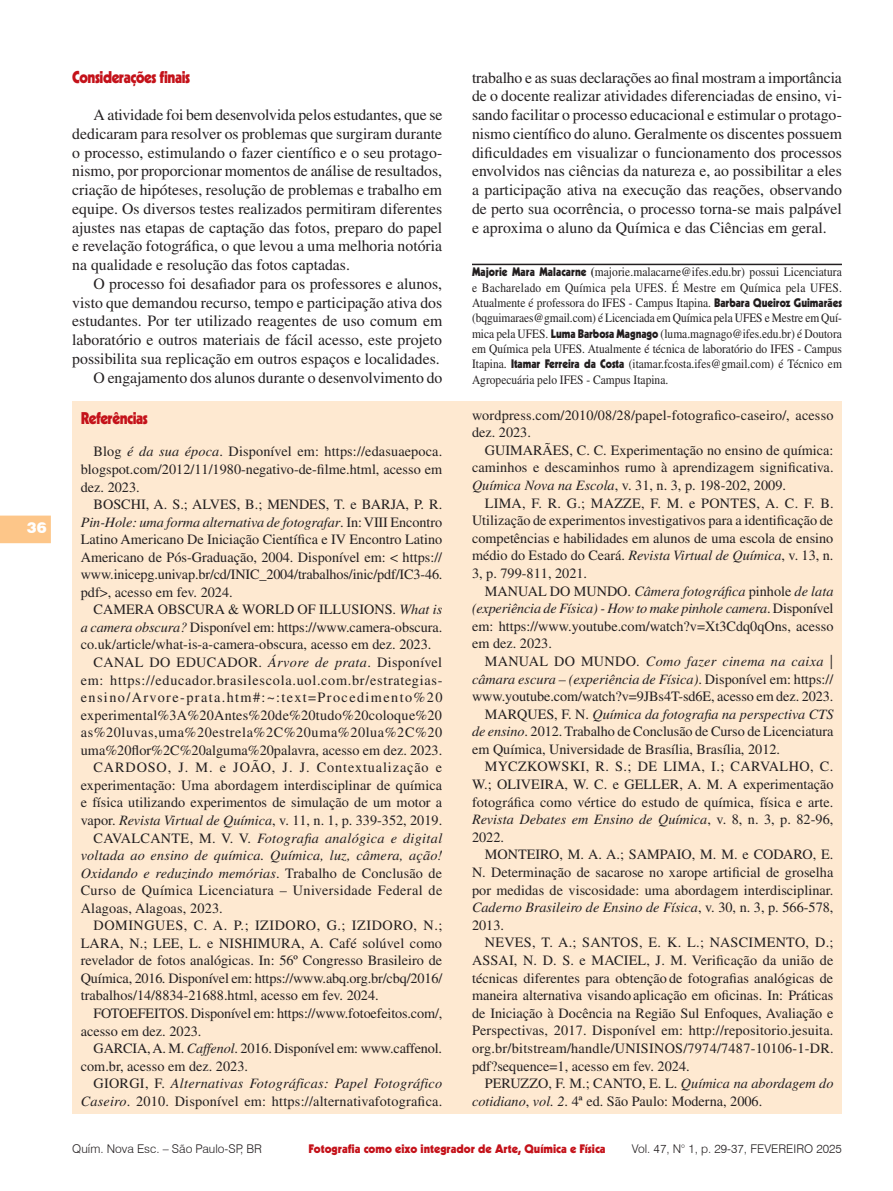
<style>
.page{position:relative;width:893px;height:1191px;background:#fff}
.page>*{position:absolute;margin:0;border:0;box-sizing:border-box;transform-origin:0 0}
.Seção{font:900 16.5px "Kabel LT Std";letter-spacing:-.03em;color:#c4121a;scale:.9 1}
.t1{font:15.75px/18.8px "Times LT Std";color:#231f20;text-align:justify}
.t2{font:900 15px "Swiss 721 BT";color:#fff}
.Bibliografia{font:14.25px/17.5px "Times LT Std";color:#231f20;text-align:justify}
.Credito_Autor{font:12.75px/15.3px "Times LT Std";color:#231f20;text-align:justify;scale:.9 1}
.t3{font:300 12px "Swiss 721 BT";color:#231f20}
.t4{font:900 12px "Kabel LT Std";color:#c4121a}
.s1{font-style:italic}
.s2{font-family:"Kabel LT Std";font-weight:900;font-size:12px}
.s3{font-weight:700}
</style>
<div class="page">
<svg style="left:0;top:515px;width:51px;height:28px"></svg>
<hr style="left:472px;top:264px;width:370px;height:1px;background:#231f20">
<div style="left:72px;top:401px;width:770px;height:713px;background:#fee9d1"></div>
<p class="t2" style="left:27px;top:518px;width:21px">36</p>
<p class="Seção" style="left:72px;top:66px;width:132px">Considerações finais</p>
<p class="t1" style="left:72px;top:105px;width:372px;text-indent:21px">A atividade foi bem desenvolvida pelos estudantes, que se dedicaram para resolver os problemas que surgiram durante o processo, estimulando o fazer científico e o seu protago&shy;nismo, por proporcionar momentos de análise de resultados, criação de hipóteses, resolução de problemas e trabalho em equipe. Os diversos testes realizados permitiram diferentes ajustes nas etapas de captação das fotos, preparo do papel e revelação fotográfica, o que levou a uma melhoria notória na qualidade e resolução das fotos captadas.</p>
<p class="t1" style="left:72px;top:274px;width:371px;text-indent:21px">O processo foi desafiador para os professores e alunos, visto que demandou recurso, tempo e participação ativa dos estudantes. Por ter utilizado reagentes de uso comum em laboratório e outros materiais de fácil acesso, este projeto possibilita sua replicação em outros espaços e localidades.</p>
<p class="t1" style="left:94px;top:368px;width:350px">O engajamento dos alunos durante o desenvolvimento do</p>
<p class="Seção" style="left:81px;top:407px;width:76px">Referências</p>
<p class="Bibliografia" style="left:81px;top:443px;width:363px;text-indent:13px">Blog <span class="s1">é da sua época</span>. Disponível em: https://edasuaepoca. blogspot.com/2012/11/1980-negativo-de-filme.html, acesso em dez. 2023.</p>
<p class="Bibliografia" style="left:81px;top:495px;width:363px;text-indent:13px">BOSCHI, A. S.; ALVES, B.; MENDES, T. e BARJA, P. R.<br><span class="s1">Pin-Hole: uma forma alternativa de fotografar</span>. In: VIII Encontro Latino Americano De Iniciação Científica e IV Encontro Latino Americano de Pós-Graduação, 2004. Disponível em: &lt; https:// www.inicepg.univap.br/cd/INIC_2004/trabalhos/inic/pdf/IC3-46. pdf&gt;, acesso em fev. 2024.</p>
<p class="Bibliografia" style="left:81px;top:601px;width:363px;text-indent:13px">CAMERA OBSCURA &amp; WORLD OF ILLUSIONS. <span class="s1">What is a camera obscura?</span> Disponível em: https://www.camera-obscura. co.uk/article/what-is-a-camera-obscura, acesso em dez. 2023.</p>
<p class="Bibliografia" style="left:81px;top:653px;width:363px;text-indent:13px">CANAL DO EDUCADOR. <span class="s1">Árvore de prata</span>. Disponível em: https://educador.brasilescola.uol.com.br/estrategias&shy;ensino/Arvore-prata.htm#:~:text=Procedimento%20 experimental%3A%20Antes%20de%20tudo%20coloque%20 as%20luvas,uma%20estrela%2C%20uma%20lua%2C%20 uma%20flor%2C%20alguma%20palavra, acesso em dez. 2023.</p>
<p class="Bibliografia" style="left:81px;top:758px;width:363px;text-indent:13px">CARDOSO, J. M. e JOÃO, J. J. Contextualização e experimentação: Uma abordagem interdisciplinar de química e física utilizando experimentos de simulação de um motor a vapor. <span class="s1">Revista Virtual de Química</span>, v. 11, n. 1, p. 339-352, 2019.</p>
<p class="Bibliografia" style="left:81px;top:829px;width:363px;text-indent:13px">CAVALCANTE, M. V. V. <span class="s1">Fotografia analógica e digital voltada ao ensino de química. Química, luz, câmera, ação!<br>Oxidando e reduzindo memórias</span>. Trabalho de Conclusão de Curso de Química Licenciatura – Universidade Federal de Alagoas, Alagoas, 2023.</p>
<p class="Bibliografia" style="left:81px;top:916px;width:363px;text-indent:13px">DOMINGUES, C. A. P.; IZIDORO, G.; IZIDORO, N.; LARA, N.; LEE, L. e NISHIMURA, A. Café solúvel como revelador de fotos analógicas. In: 56º Congresso Brasileiro de Química, 2016<span class="s1">.</span> Disponível em: https://www.abq.org.br/cbq/2016/ trabalhos/14/8834-21688.html, acesso em fev. 2024.</p>
<p class="Bibliografia" style="left:81px;top:1004px;width:363px;text-indent:13px">FOTOEFEITOS. Disponível em: https://www.fotoefeitos.com/, acesso em dez. 2023.</p>
<p class="Bibliografia" style="left:81px;top:1039px;width:363px;text-indent:13px">GARCIA, A. M. <span class="s1">Caffenol</span>. 2016. Disponível em: www.caffenol. com.br, acesso em dez. 2023.</p>
<p class="Bibliografia" style="left:81px;top:1074px;width:363px;text-align:right">GIORGI, F. <span class="s1">Alternativas Fotográficas: Papel Fotográfico<br>Caseiro</span>. 2010. Disponível em: https://alternativafotografica.</p>
<p class="t1" style="left:472px;top:68px;width:372px">trabalho e as suas declarações ao final mostram a importância de o docente realizar atividades diferenciadas de ensino, vi&shy;sando facilitar o processo educacional e estimular o protago&shy;nismo científico do aluno. Geralmente os discentes possuem dificuldades em visualizar o funcionamento dos processos envolvidos nas ciências da natureza e, ao possibilitar a eles a participação ativa na execução das reações, observando de perto sua ocorrência, o processo torna-se mais palpável e aproxima o aluno da Química e das Ciências em geral.</p>
<p class="Credito_Autor" style="left:472px;top:264px;width:413px"><span class="s2">Majorie Mara Malacarne</span> <span class="s3">(</span>majorie.malacarne@ifes.edu.br) possui Licenciatura e Bacharelado em Química pela UFES. É Mestre em Química pela UFES.<br>Atualmente é professora do IFES - Campus Itapina. <span class="s2">Barbara Queiroz Guimarães </span>(bqguimaraes@gmail.com) é Licenciada em Química pela UFES e Mestre em Quí&shy;mica pela UFES. <span class="s2">Luma Barbosa Magnago</span> (luma.magnago@ifes.edu.br) é Doutora em Química pela UFES. Atualmente é técnica de laboratório do IFES - Campus Itapina. <span class="s2">Itamar Ferreira da Costa</span> (itamar.fcosta.ifes@gmail.com) é Técnico em Agropecuária pelo IFES - Campus Itapina.</p>
<p class="Bibliografia" style="left:472px;top:406px;width:363px">wordpress.com/2010/08/28/papel-fotografico-caseiro/, acesso dez. 2023.</p>
<p class="Bibliografia" style="left:472px;top:441px;width:363px;text-indent:13px">GUIMARÃES, C. C. Experimentação no ensino de química: caminhos e descaminhos rumo à aprendizagem significativa.<br><span class="s1">Química Nova na Escola</span>, v. 31, n. 3, p. 198-202, 2009.</p>
<p class="Bibliografia" style="left:472px;top:494px;width:363px;text-indent:13px">LIMA, F. R. G.; MAZZE, F. M. e PONTES, A. C. F. B.<br>Utilização de experimentos investigativos para a identificação de competências e habilidades em alunos de uma escola de ensino médio do Estado do Ceará. <span class="s1">Revista Virtual de Química</span>, v. 13, n.<br>3, p. 799-811, 2021.</p>
<p class="Bibliografia" style="left:472px;top:582px;width:363px;text-indent:13px">MANUAL DO MUNDO. <span class="s1">Câmera fotográfica</span> pinhole <span class="s1">de lata (experiência de Física) - How to make pinhole camera</span>. Disponível em: https://www.youtube.com/watch?v=Xt3Cdq0qOns, acesso em dez. 2023.</p>
<p class="Bibliografia" style="left:472px;top:652px;width:363px;text-indent:13px">MANUAL DO MUNDO. <span class="s1">Como fazer cinema na caixa | câmara escura – (experiência de Física)</span>. Disponível em: https:// www.youtube.com/watch?v=9JBs4T-sd6E, acesso em dez. 2023.</p>
<p class="Bibliografia" style="left:472px;top:705px;width:363px;text-indent:13px">MARQUES, F. N. <span class="s1">Química da fotografia na perspectiva CTS de ensino</span>. 2012. Trabalho de Conclusão de Curso de Licenciatura em Química, Universidade de Brasília, Brasília, 2012.</p>
<p class="Bibliografia" style="left:472px;top:758px;width:363px;text-indent:13px">MYCZKOWSKI, R. S.; DE LIMA, I.; CARVALHO, C.<br>W.; OLIVEIRA, W. C. e GELLER, A. M. A experimentação fotográfica como vértice do estudo de química, física e arte.<br><span class="s1">Revista Debates em Ensino de Química</span>, v. 8, n. 3, p. 82-96, 2022.</p>
<p class="Bibliografia" style="left:472px;top:845px;width:363px;text-indent:13px">MONTEIRO, M. A. A.; SAMPAIO, M. M. e CODARO, E.<br>N. Determinação de sacarose no xarope artificial de groselha por medidas de viscosidade: uma abordagem interdisciplinar.<br><span class="s1">Caderno Brasileiro de Ensino de Física</span>, v. 30, n. 3, p. 566-578, 2013.</p>
<p class="Bibliografia" style="left:472px;top:933px;width:363px;text-indent:13px">NEVES, T. A.; SANTOS, E. K. L.; NASCIMENTO, D.; ASSAI, N. D. S. e MACIEL, J. M. Verificação da união de técnicas diferentes para obtenção de fotografias analógicas de maneira alternativa visando aplicação em oficinas. In: Práticas de Iniciação à Docência na Região Sul Enfoques, Avaliação e Perspectivas, 2017. Disponível em: http://repositorio.jesuita. org.br/bitstream/handle/UNISINOS/7974/7487-10106-1-DR. pdf?sequence=1, acesso em fev. 2024.</p>
<p class="Bibliografia" style="left:472px;top:1074px;width:363px;text-indent:13px">PERUZZO, F. M.; CANTO, E. L. <span class="s1">Química na abordagem do cotidiano</span>, <span class="s1">vol. 2</span>. 4ª ed. São Paulo: Moderna, 2006.</p>
<p class="t4" style="left:309px;top:1141px;width:299px">Fotografia como eixo integrador de Arte, Química e Física</p>
<p class="t3" style="left:72px;top:1141px;width:191px">Quím. Nova Esc. – São Paulo-SP, BR</p>
<p class="t3" style="left:632px;top:1141px;width:212px">Vol. 47, N° 1, p. 29-37, FEVEREIRO 2025</p>
</div>
